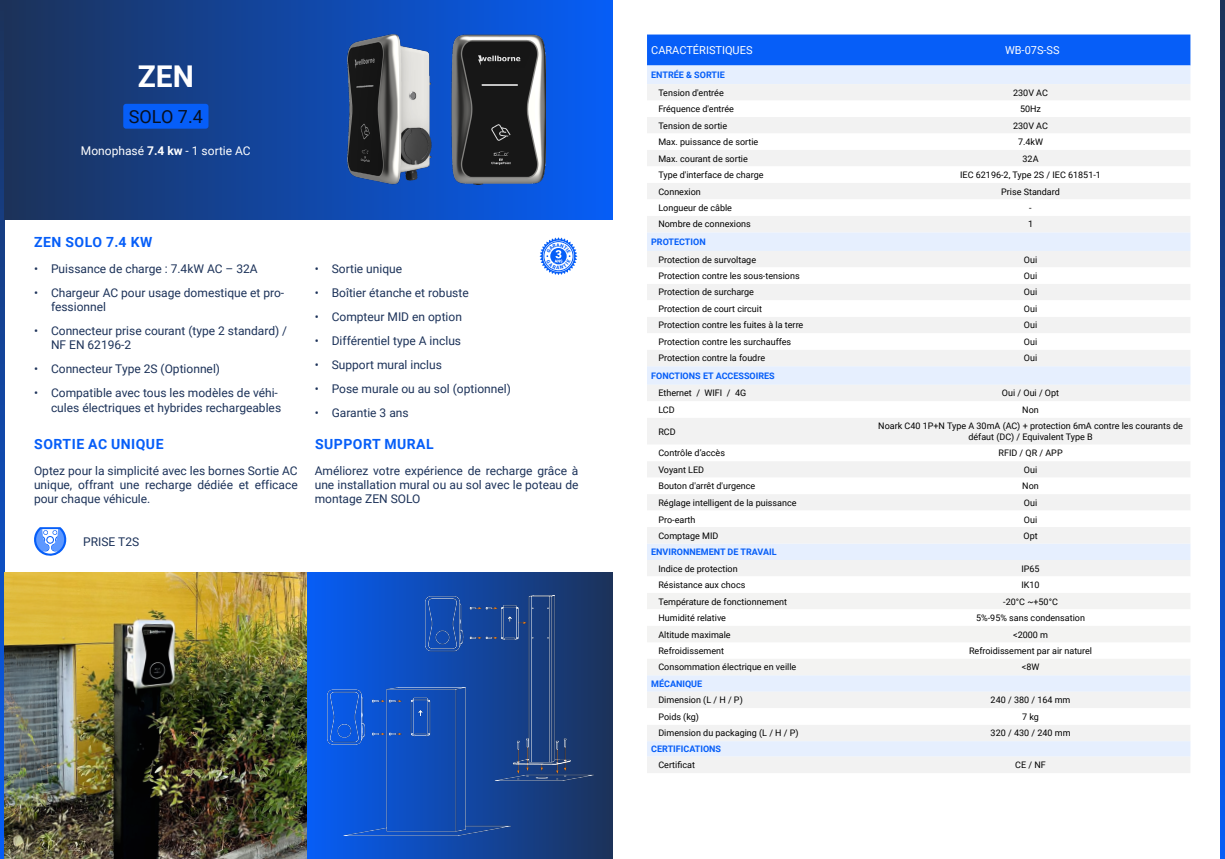
<style>
.page{position:relative;width:1225px;height:859px;background:#fff}
.page>*{position:absolute;margin:0;border:0;box-sizing:border-box;transform-origin:0 0}
.t1{font:700 30px "Roboto";color:#fff}
.t2{font:18px "Roboto";color:#071020}
.t3{font:700 14px "Roboto";letter-spacing:.035em;color:#065ef8}
.t4{font:12px/14.4px "Roboto";color:#1c3259}
.t5{font:12px "Roboto";color:#fff}
.t6{font:11px "Roboto";color:#fff}
.t7{font:9px/10.8px "Roboto";color:#000;text-align:center}
.t8{font:700 9px "Roboto";color:#065ef8}
.s1{font-weight:700}
</style>
<div class="page">
<svg style="left:0;top:0;width:4px;height:859px"></svg>
<svg style="left:1220px;top:0;width:5px;height:859px"></svg>
<div style="left:306px;top:573px;width:306px;height:286px;background:linear-gradient(to right,#065ef7,#1c325a)"></div>
<img style="left:426px;top:595px;width:168px;height:185px">
<img style="left:327px;top:688px;width:183px;height:148px">
<img style="left:4px;top:573px;width:302px;height:286px">
<svg style="left:34px;top:527px;width:32px;height:29px"></svg>
<div style="left:647px;top:35px;width:543px;height:31px;background:#065ef8"></div>
<div style="left:647px;top:66px;width:543px;height:18px;background:#e6effe"></div>
<svg style="left:647px;top:84px;width:543px;height:689px;fill:#f2f2f2"></svg>
<svg style="left:647px;top:101px;width:543px;height:624px"></svg>
<svg style="left:647px;top:593px;width:543px;height:82px"></svg>
<div style="left:4px;top:0;width:608px;height:219px;background:linear-gradient(to right,#1c3259,#065ef6)"></div>
<div style="left:123px;top:104px;width:85px;height:25px;background:#065ef8;border-radius:3px"></div>
<img style="left:347px;top:34px;width:199px;height:151px">
<svg style="left:539px;top:237px;width:38px;height:38px"></svg>
<h1 class="t1" style="left:138px;top:55px;width:58px">ZEN</h1>
<h2 class="t2" style="left:129px;top:104px;width:75px">SOLO 7.4</h2>
<h3 class="t5" style="left:81px;top:142px;width:171px">Monophasé <span class="s1">7.4 kw</span> - 1 sortie AC</h3>
<h3 class="t3" style="left:34px;top:232px;width:119px">ZEN SOLO 7.4 KW</h3>
<h3 class="t4" style="left:34px;top:261px;width:225px">• Puissance de charge : 7.4kW AC – 32A</h3>
<h3 class="t4" style="left:51px;top:285px;width:235px;text-indent:-17px">• Chargeur AC pour usage domestique et pro&shy;fessionnel</h3>
<h3 class="t4" style="left:51px;top:323px;width:238px;text-indent:-17px">• Connecteur prise courant (type 2 standard) /<br>NF EN 62196-2</h3>
<h3 class="t4" style="left:34px;top:361px;width:188px">• Connecteur Type 2S (Optionnel)</h3>
<h3 class="t4" style="left:34px;top:385px;width:249px;text-align:right">• Compatible avec tous les modèles de véhi&shy;cules électriques et hybrides rechargeables</h3>
<h3 class="t3" style="left:34px;top:434px;width:131px">SORTIE AC UNIQUE</h3>
<h3 class="t4" style="left:34px;top:463px;width:265px;text-align:justify">Optez pour la simplicité avec les bornes Sortie AC unique, offrant une recharge dédiée et efficace pour chaque véhicule.</h3>
<h3 class="t4" style="left:83px;top:534px;width:57px">PRISE T2S</h3>
<h3 class="t4" style="left:315px;top:261px;width:89px">• Sortie unique</h3>
<h3 class="t4" style="left:315px;top:285px;width:155px">• Boîtier étanche et robuste</h3>
<h3 class="t4" style="left:315px;top:309px;width:149px">• Compteur MID en option</h3>
<h3 class="t4" style="left:315px;top:333px;width:148px">• Différentiel type A inclus</h3>
<h3 class="t4" style="left:315px;top:357px;width:129px">• Support mural inclus</h3>
<h3 class="t4" style="left:315px;top:381px;width:198px">• Pose murale ou au sol (optionnel)</h3>
<h3 class="t4" style="left:315px;top:405px;width:95px">• Garantie 3 ans</h3>
<h3 class="t3" style="left:315px;top:434px;width:120px">SUPPORT MURAL</h3>
<h3 class="t4" style="left:315px;top:463px;width:265px;text-align:justify">Améliorez votre expérience de recharge grâce à une installation mural ou au sol avec le poteau de montage ZEN SOLO</h3>
<p class="t6" style="left:651px;top:43px;width:103px">CARACTÉRISTIQUES</p>
<p class="t6" style="left:1005px;top:43px;width:56px">WB-07S-SS</p>
<p class="t8" style="left:651px;top:69px;width:75px">ENTRÉE &amp; SORTIE</p>
<p class="t7" style="left:658px;top:87px;width:67px">Tension d'entrée</p>
<p class="t7" style="left:1013px;top:87px;width:36px">230V AC</p>
<p class="t7" style="left:658px;top:103px;width:77px">Fréquence d'entrée</p>
<p class="t7" style="left:1020px;top:103px;width:22px">50Hz</p>
<p class="t7" style="left:658px;top:120px;width:70px">Tension de sortie</p>
<p class="t7" style="left:1013px;top:120px;width:36px">230V AC</p>
<p class="t7" style="left:658px;top:136px;width:101px">Max. puissance de sortie</p>
<p class="t7" style="left:1018px;top:136px;width:27px">7.4kW</p>
<p class="t7" style="left:658px;top:153px;width:91px">Max. courant de sortie</p>
<p class="t7" style="left:1022px;top:153px;width:17px">32A</p>
<p class="t7" style="left:658px;top:169px;width:107px">Type d'interface de charge</p>
<p class="t7" style="left:960px;top:169px;width:142px">IEC 62196-2, Type 2S / IEC 61851-1</p>
<p class="t7" style="left:658px;top:186px;width:44px">Connexion</p>
<p class="t7" style="left:1001px;top:186px;width:60px">Prise Standard</p>
<p class="t7" style="left:658px;top:202px;width:75px">Longueur de câble</p>
<p class="t7" style="left:1029px;top:202px;width:4px">-</p>
<p class="t7" style="left:658px;top:219px;width:94px">Nombre de connexions</p>
<p class="t7" style="left:1028px;top:219px;width:7px">1</p>
<p class="t8" style="left:651px;top:235px;width:56px">PROTECTION</p>
<p class="t7" style="left:658px;top:254px;width:99px">Protection de survoltage</p>
<p class="t7" style="left:1024px;top:254px;width:15px">Oui</p>
<p class="t7" style="left:658px;top:270px;width:143px">Protection contre les sous-tensions</p>
<p class="t7" style="left:1024px;top:270px;width:15px">Oui</p>
<p class="t7" style="left:658px;top:287px;width:97px">Protection de surcharge</p>
<p class="t7" style="left:1024px;top:287px;width:15px">Oui</p>
<p class="t7" style="left:658px;top:303px;width:105px">Protection de court circuit</p>
<p class="t7" style="left:1024px;top:303px;width:15px">Oui</p>
<p class="t7" style="left:658px;top:319px;width:146px">Protection contre les fuites à la terre</p>
<p class="t7" style="left:1024px;top:319px;width:15px">Oui</p>
<p class="t7" style="left:658px;top:336px;width:134px">Protection contre les surchauffes</p>
<p class="t7" style="left:1024px;top:336px;width:15px">Oui</p>
<p class="t7" style="left:658px;top:352px;width:108px">Protection contre la foudre</p>
<p class="t7" style="left:1024px;top:352px;width:15px">Oui</p>
<p class="t8" style="left:651px;top:369px;width:125px">FONCTIONS ET ACCESSOIRES</p>
<p class="t7" style="left:658px;top:387px;width:89px">Ethernet / WIFI / 4G</p>
<p class="t7" style="left:1002px;top:387px;width:59px">Oui / Oui / Opt</p>
<p class="t7" style="left:658px;top:404px;width:18px">LCD</p>
<p class="t7" style="left:1022px;top:404px;width:18px">Non</p>
<p class="t7" style="left:658px;top:426px;width:19px">RCD</p>
<p class="t7" style="left:878px;top:420px;width:306px">Noark C40 1P+N Type A 30mA (AC) + protection 6mA contre les courants de défaut (DC) / Equivalent Type B</p>
<p class="t7" style="left:658px;top:447px;width:68px">Contrôle d’accès</p>
<p class="t7" style="left:998px;top:447px;width:66px">RFID / QR / APP</p>
<p class="t7" style="left:658px;top:464px;width:47px">Voyant LED</p>
<p class="t7" style="left:1024px;top:464px;width:15px">Oui</p>
<p class="t7" style="left:658px;top:480px;width:98px">Bouton d'arrêt d'urgence</p>
<p class="t7" style="left:1022px;top:480px;width:18px">Non</p>
<p class="t7" style="left:658px;top:497px;width:140px">Réglage intelligent de la puissance</p>
<p class="t7" style="left:1024px;top:497px;width:15px">Oui</p>
<p class="t7" style="left:658px;top:514px;width:39px">Pro-earth</p>
<p class="t7" style="left:1024px;top:514px;width:15px">Oui</p>
<p class="t7" style="left:658px;top:530px;width:62px">Comptage MID</p>
<p class="t7" style="left:1023px;top:530px;width:16px">Opt</p>
<p class="t8" style="left:651px;top:546px;width:127px">ENVIRONNEMENT DE TRAVAIL</p>
<p class="t7" style="left:658px;top:563px;width:81px">Indice de protection</p>
<p class="t7" style="left:1021px;top:563px;width:20px">IP65</p>
<p class="t7" style="left:658px;top:579px;width:89px">Résistance aux chocs</p>
<p class="t7" style="left:1021px;top:579px;width:20px">IK10</p>
<p class="t7" style="left:658px;top:596px;width:130px">Température de fonctionnement</p>
<p class="t7" style="left:1003px;top:596px;width:56px">-20°C ~+50°C</p>
<p class="t7" style="left:658px;top:612px;width:69px">Humidité relative</p>
<p class="t7" style="left:976px;top:612px;width:110px">5%-95% sans condensation</p>
<p class="t7" style="left:658px;top:628px;width:74px">Altitude maximale</p>
<p class="t7" style="left:1013px;top:628px;width:36px">&lt;2000 m</p>
<p class="t7" style="left:658px;top:645px;width:67px">Refroidissement</p>
<p class="t7" style="left:969px;top:645px;width:125px">Refroidissement par air naturel</p>
<p class="t7" style="left:658px;top:661px;width:139px">Consommation électrique en veille</p>
<p class="t7" style="left:1021px;top:661px;width:19px">&lt;8W</p>
<p class="t8" style="left:651px;top:677px;width:53px">MÉCANIQUE</p>
<p class="t7" style="left:658px;top:694px;width:86px">Dimension (L / H / P)</p>
<p class="t7" style="left:990px;top:694px;width:81px">240 / 380 / 164 mm</p>
<p class="t7" style="left:658px;top:711px;width:42px">Poids (kg)</p>
<p class="t7" style="left:1022px;top:711px;width:18px">7 kg</p>
<p class="t7" style="left:658px;top:727px;width:142px">Dimension du packaging (L / H / P)</p>
<p class="t7" style="left:990px;top:727px;width:81px">320 / 430 / 240 mm</p>
<p class="t8" style="left:651px;top:743px;width:71px">CERTIFICATIONS</p>
<p class="t7" style="left:658px;top:759px;width:38px">Certificat</p>
<p class="t7" style="left:1015px;top:759px;width:32px">CE / NF</p>
</div>
